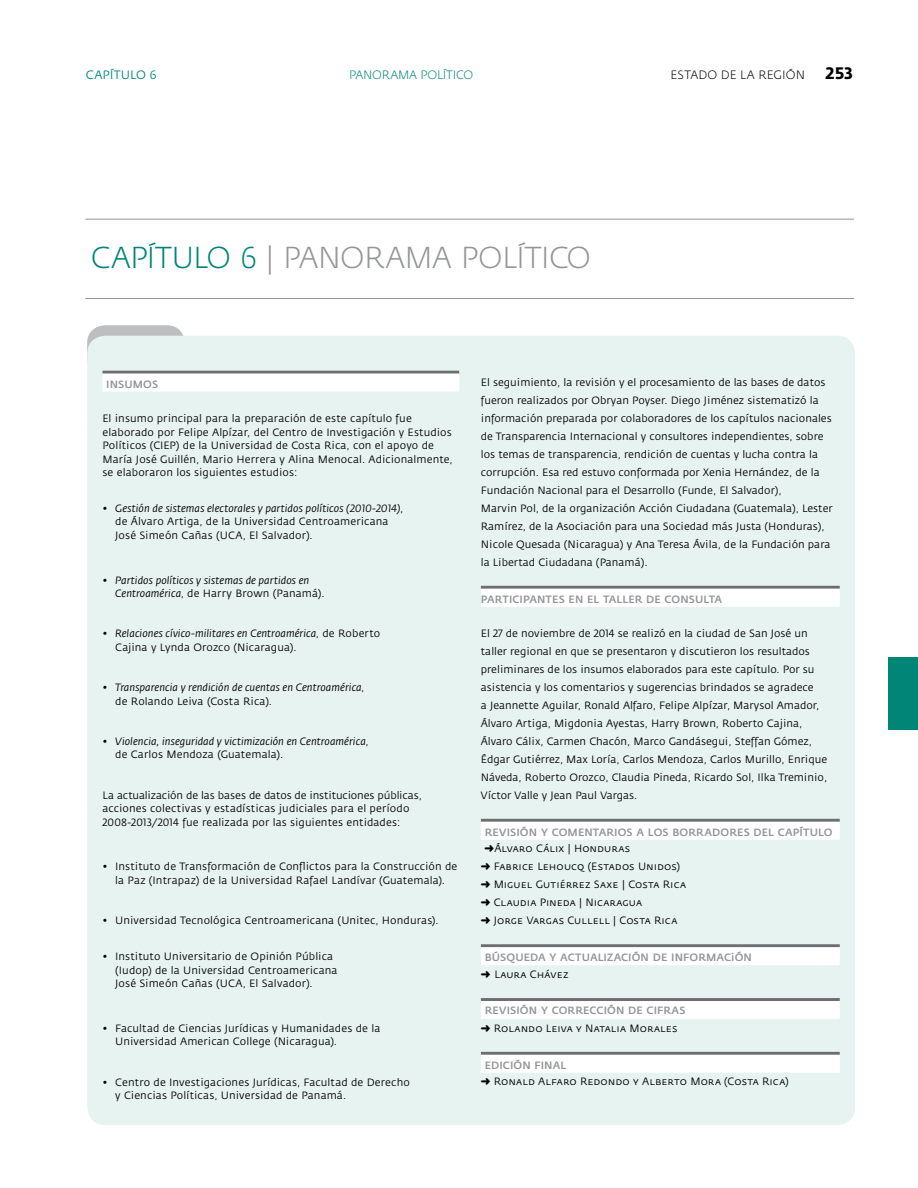
<style>
.page{position:relative;width:918px;height:1188px;background:#fff}
.page>*{position:absolute;margin:0;border:0;box-sizing:border-box;transform-origin:0 0}
.t1{font:300 30px "Fedra Sans";letter-spacing:-.02em;color:#939598}
.t2{font:300 12px "Fedra Sans";letter-spacing:.01em;color:#000}
.t3{font:300 12px "Fedra Sans";letter-spacing:-.01em;color:#008576}
.t4{font:12px "Fedra Sans";letter-spacing:.01em;color:#008576}
.t5{font:10.5px/17.9px "Fedra Sans";color:#000}
.t6{font:italic 10.5px/13.5px "Fedra Sans";letter-spacing:.005em;color:#000}
.t7{font:10.5px/17.9px "Fedra Sans Book SC";letter-spacing:.01em;color:#000}
.t8{font:500 10.5px "Fedra Sans";letter-spacing:.01em;color:#939598}
.s1{font-weight:700;font-size:16.5px}
.s2{color:#008576}
.s3{font-style:italic}
.s4{font-style:normal}
.s5{font-family:"Times"}
</style>
<div class="page">
<hr style="left:0;top:0;width:1px;height:1188px;background:#cce7e4">
<div style="left:888px;top:658px;width:30px;height:72px;background:#008576"></div>
<div style="left:87px;top:325px;width:98px;height:50px;background:#bcbec0;border-radius:18px"></div>
<div style="left:87px;top:336px;width:768px;height:789px;background:#e6f3f1;border-radius:18px"></div>
<hr style="left:102px;top:371px;width:357px;height:3px;background:#6d6e71">
<div style="left:102px;top:374px;width:357px;height:18px;background:#fff"></div>
<hr style="left:481px;top:586px;width:359px;height:3px;background:#6d6e71">
<div style="left:481px;top:589px;width:359px;height:18px;background:#fff"></div>
<hr style="left:481px;top:819px;width:359px;height:3px;background:#6d6e71">
<div style="left:481px;top:822px;width:359px;height:18px;background:#fff"></div>
<hr style="left:481px;top:944px;width:359px;height:3px;background:#6d6e71">
<div style="left:481px;top:947px;width:359px;height:18px;background:#fff"></div>
<hr style="left:481px;top:998px;width:359px;height:3px;background:#6d6e71">
<div style="left:481px;top:1001px;width:359px;height:18px;background:#fff"></div>
<hr style="left:481px;top:1052px;width:359px;height:3px;background:#6d6e71">
<div style="left:481px;top:1055px;width:359px;height:18px;background:#fff"></div>
<hr style="left:85px;top:298px;width:769px;height:1px;background:#939598">
<hr style="left:85px;top:219px;width:769px;height:1px;background:#939598">
<p class="t4" style="left:86px;top:68px;width:72px">CAPÍTULO 6</p>
<p class="t3" style="left:349px;top:68px;width:126px">PANORAMA POLÍTICO</p>
<p class="t2" style="left:670px;top:68px;width:184px">ESTADO DE LA REGIÓN <span class="s1">253</span></p>
<h1 class="t1" style="left:91px;top:242px;width:502px"><span class="s2">CAPÍTULO 6</span> | PANORAMA POLÍTICO</h1>
<p class="t8" style="left:106px;top:378px;width:53px">INSUMOS</p>
<p class="t5" style="left:102px;top:412px;width:352px;line-height:13.5px">El insumo principal para la preparación de este capítulo fue elaborado por Felipe Alpízar, del Centro de Investigación y Estudios Políticos (CIEP) de la Universidad de Costa Rica, con el apoyo de María José Guillén, Mario Herrera y Alina Menocal. Adicionalmente, se elaboraron los siguientes estudios:</p>
<p class="t5" style="left:115px;top:502px;width:290px;line-height:13.5px;text-indent:-13px">• <span class="s3">Gestión de sistemas electorales y partidos políticos (2010-2014)</span>, de Álvaro Artiga, de la Universidad Centroamericana<br>José Simeón Cañas (UCA, El Salvador).</p>
<p class="t6" style="left:115px;top:574px;width:211px;text-indent:-13px"><span class="s4">•</span> Partidos políticos y sistemas de partidos en<br>Centroamérica<span class="s4">, de Harry Brown (Panamá).</span></p>
<p class="t5" style="left:115px;top:627px;width:267px;line-height:13.5px;text-indent:-13px">• <span class="s3">Relaciones cívico-militares en Centroamérica</span>, de Roberto<br>Cajina y Lynda Orozco (Nicaragua).</p>
<p class="t6" style="left:115px;top:681px;width:251px;text-indent:-13px"><span class="s4">•</span> Transparencia y rendición de cuentas en Centroamérica<span class="s4">, de Rolando Leiva (Costa Rica).</span></p>
<p class="t6" style="left:115px;top:735px;width:255px;text-indent:-13px"><span class="s4">•</span> Violencia, inseguridad y victimización en Centroamérica<span class="s4">, de Carlos Mendoza (Guatemala).</span></p>
<p class="t5" style="left:102px;top:789px;width:321px;line-height:13.5px">La actualización de las bases de datos de instituciones públicas, acciones colectivas y estadísticas judiciales para el período<br>2008-2013/2014 fue realizada por las siguientes entidades:</p>
<p class="t5" style="left:102px;top:860px;width:356px;line-height:13.5px;text-align:center">• Instituto de Transformación de Conflictos para la Construcción de la Paz (Intrapaz) de la Universidad Rafael Landívar (Guatemala).</p>
<p class="t5" style="left:102px;top:912px;width:338px">• Universidad Tecnológica Centroamericana (Unitec, Honduras).</p>
<p class="t5" style="left:115px;top:950px;width:224px;line-height:13.5px;text-indent:-13px">• Instituto Universitario de Opinión Pública (Iudop) de la Universidad Centroamericana<br>José Simeón Cañas (UCA, El Salvador).</p>
<p class="t5" style="left:115px;top:1022px;width:267px;line-height:13.5px;text-indent:-13px">• Facultad de Ciencias Jurídicas y Humanidades de la<br>Universidad American College (Nicaragua).</p>
<p class="t5" style="left:115px;top:1075px;width:296px;line-height:13.5px;text-indent:-13px">• Centro de Investigaciones Jurídicas, Facultad de Derecho y Ciencias Políticas, Universidad de Panamá.</p>
<p class="t5" style="left:481px;top:374px;width:353px">El seguimiento, la revisión y el procesamiento de las bases de datos fueron realizados por Obryan Poyser. Diego Jiménez sistematizó la información preparada por colaboradores de los capítulos nacionales de Transparencia Internacional y consultores independientes, sobre los temas de transparencia, rendición de cuentas y lucha contra la corrupción. Esa red estuvo conformada por Xenia Hernández, de la Fundación Nacional para el Desarrollo (Funde, El Salvador),<br>Marvin Pol, de la organización Acción Ciudadana (Guatemala), Lester Ramírez, de la Asociación para una Sociedad más Justa (Honduras), Nicole Quesada (Nicaragua) y Ana Teresa Ávila, de la Fundación para la Libertad Ciudadana (Panamá)<span class="s5">.</span></p>
<p class="t8" style="left:481px;top:593px;width:243px">PARTICIPANTES EN EL TALLER DE CONSULTA</p>
<p class="t5" style="left:481px;top:625px;width:348px">El 27 de noviembre de 2014 se realizó en la ciudad de San José un taller regional en que se presentaron y discutieron los resultados preliminares de los insumos elaborados para este capítulo. Por su asistencia y los comentarios y sugerencias brindados se agradece<br>a Jeannette Aguilar, Ronald Alfaro, Felipe Alpízar, Marysol Amador, Álvaro Artiga, Migdonia Ayestas, Harry Brown, Roberto Cajina, Álvaro Cálix, Carmen Chacón, Marco Gandásegui, Steffan Gómez, Édgar Gutiérrez, Max Loría, Carlos Mendoza, Carlos Murillo, Enrique Náveda, Roberto Orozco, Claudia Pineda, Ricardo Sol, Ilka Treminio, Víctor Valle y Jean Paul Vargas.</p>
<p class="t8" style="left:485px;top:826px;width:349px">REVISIÓN Y COMENTARIOS A LOS BORRADORES DEL CAPÍTULO</p>
<p class="t7" style="left:481px;top:840px;width:207px;text-indent:4px">➜Álvaro Cálix | Honduras<br>➜ Fabrice Lehoucq (Estados Unidos) ➜ Miguel Gutiérrez Saxe | Costa Rica ➜ Claudia Pineda | Nicaragua<br>➜ Jorge Vargas Cullell | Costa Rica</p>
<p class="t8" style="left:485px;top:952px;width:269px">BÚSQUEDA Y ACTUALIZACIÓN DE INFORMACiÓN</p>
<p class="t7" style="left:481px;top:966px;width:89px">➜ Laura Chávez</p>
<p class="t8" style="left:485px;top:1004px;width:202px">REVISIÓN Y CORRECCIÓN DE CIFRAS</p>
<p class="t7" style="left:481px;top:1019px;width:198px">➜ Rolando Leiva y Natalia Morales</p>
<p class="t8" style="left:485px;top:1059px;width:83px">EDICIÓN FINAL</p>
<p class="t7" style="left:481px;top:1073px;width:309px">➜ Ronald Alfaro Redondo y Alberto Mora (Costa Rica)</p>
</div>
